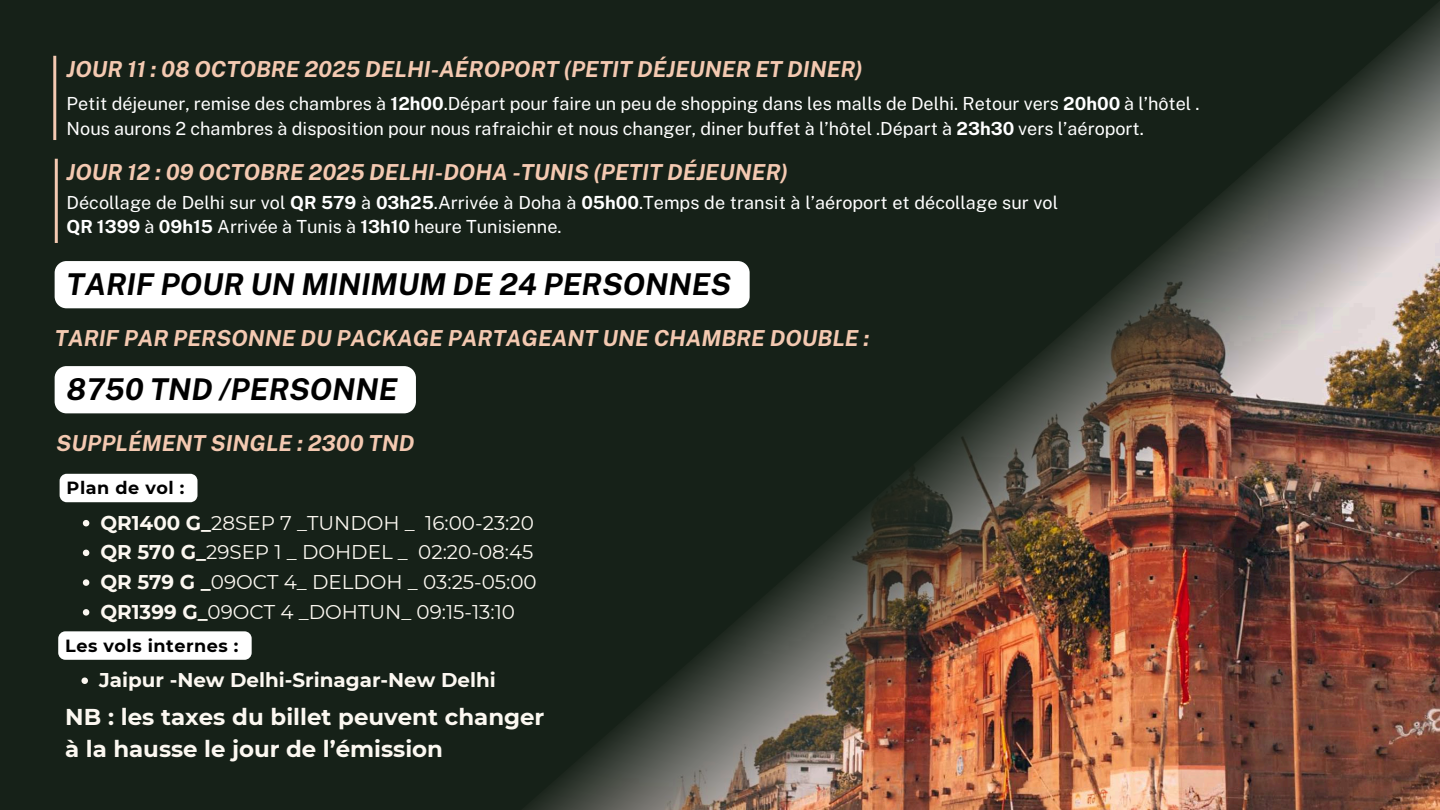
<style>
.page{position:relative;width:1440px;height:810px;background:#162118}
.page>*{position:absolute;margin:0;border:0;box-sizing:border-box;transform-origin:0 0}
.t1{font:italic 700 30px "Public Sans";color:#000}
.t2{font:700 22.9px/31.5px "Montserrat";color:#fcf8f1}
.t3{font:italic 700 22px "Public Sans";color:#f4c9b1}
.t4{font:19.9px/29.7px "Montserrat";color:#fcf8f1}
.t5{font:700 19.9px "Montserrat";color:#fcf8f1}
.t6{font:18px/24.8px "Public Sans";color:#fff}
.t7{font:700 17.6px "Montserrat";letter-spacing:.03em;color:#000}
.s1{font-weight:700}
</style>
<div class="page">
<img style="left:418px;top:3px;width:1022px;height:807px">
<div style="left:55px;top:261px;width:695px;height:47px;background:#fff;border-radius:12px"></div>
<div style="left:55px;top:366px;width:361px;height:47px;background:#fff"></div>
<hr style="left:53px;top:56px;width:3px;height:84px;background:#f4c9b1">
<hr style="left:55px;top:159px;width:3px;height:84px;background:#f4c9b1">
<div style="left:60px;top:474px;width:137px;height:28px;background:#fff"></div>
<div style="left:58px;top:631px;width:194px;height:29px;background:#fff;border-radius:7px"></div>
<svg style="left:83px;top:520px;width:6px;height:6px"></svg>
<svg style="left:83px;top:550px;width:6px;height:6px"></svg>
<svg style="left:83px;top:579px;width:6px;height:7px"></svg>
<svg style="left:83px;top:609px;width:6px;height:7px"></svg>
<svg style="left:81px;top:677px;width:7px;height:7px"></svg>
<p class="t3" style="left:67px;top:56px;width:798px">JOUR 11 : 08 OCTOBRE 2025 DELHI-AÉROPORT (PETIT DÉJEUNER ET DINER)</p>
<p class="t6" style="left:67px;top:91px;width:1134px">Petit déjeuner, remise des chambres à <span class="s1">12h00</span>.Départ pour faire un peu de shopping dans les malls de Delhi. Retour vers <span class="s1">20h00</span> à l’hôtel .<br>Nous aurons 2 chambres à disposition pour nous rafraichir et nous changer, diner buffet à l’hôtel .Départ à <span class="s1">23h30</span> vers l’aéroport.</p>
<p class="t3" style="left:67px;top:159px;width:723px">JOUR 12 : 09 OCTOBRE 2025 DELHI-DOHA -TUNIS (PETIT DÉJEUNER)</p>
<p class="t6" style="left:67px;top:190px;width:993px">Décollage de Delhi sur vol <span class="s1">QR 579</span> à <span class="s1">03h25</span>.Arrivée à Doha à <span class="s1">05h00</span>.Temps de transit à l’aéroport et décollage sur vol<br><span class="s1">QR 1399</span> à <span class="s1">09h15</span> Arrivée à Tunis à <span class="s1">13h10</span> heure Tunisienne.</p>
<h1 class="t1" style="left:67px;top:266px;width:666px">TARIF POUR UN MINIMUM DE 24 PERSONNES</h1>
<p class="t3" style="left:55px;top:325px;width:816px">TARIF PAR PERSONNE DU PACKAGE PARTAGEANT UNE CHAMBRE DOUBLE :</p>
<h1 class="t1" style="left:67px;top:371px;width:332px">8750 TND /PERSONNE</h1>
<p class="t3" style="left:56px;top:430px;width:360px">SUPPLÉMENT SINGLE : 2300 TND</p>
<p class="t7" style="left:67px;top:477px;width:119px">Plan de vol :</p>
<p class="t4" style="left:100px;top:508px;width:438px"><span class="s1">QR1400 G_</span>28SEP 7 _TUNDOH _ 16:00-23:20<br><span class="s1">QR 570 G_</span>29SEP 1 _ DOHDEL _ 02:20-08:45<br><span class="s1">QR 579 G _</span>09OCT 4_ DELDOH _ 03:25-05:00<br><span class="s1">QR1399 G_</span>09OCT 4 _DOHTUN_ 09:15-13:10</p>
<p class="t7" style="left:65px;top:635px;width:175px">Les vols internes :</p>
<p class="t5" style="left:99px;top:668px;width:398px">Jaipur -New Delhi-Srinagar-New Delhi</p>
<p class="t2" style="left:65px;top:701px;width:481px">NB : les taxes du billet peuvent changer à la hausse le jour de l’émission</p>
</div>
